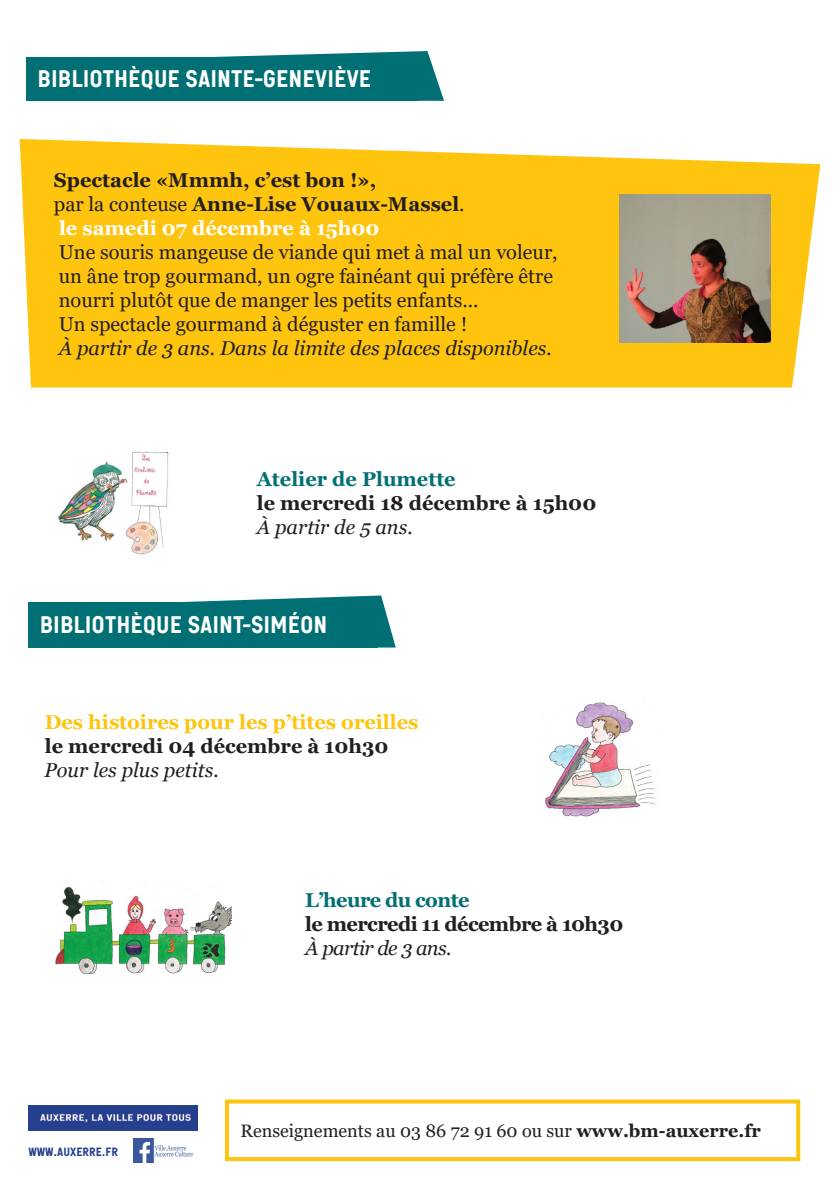
<style>
.page{position:relative;width:840px;height:1191px;background:#fff}
.page>*{position:absolute;margin:0;border:0;box-sizing:border-box;transform-origin:0 0}
.t1{font:24px "Auxerrenormal";color:#fff}
.t2{font:20px "Georgia";color:#231f20}
.t3{font:700 20px "Georgia";color:#231f20}
.t4{font:italic 20px "Georgia";color:#231f20}
.t5{font:700 20px "Georgia";color:#fec40e}
.t6{font:700 20px "Georgia";letter-spacing:-.03em;color:#231f20}
.t7{font:700 20px "Georgia";color:#fff}
.t8{font:700 20px "Georgia";color:#007075}
.t9{font:700 20px "Georgia";letter-spacing:-.03em;color:#007075}
.t10{font:italic 20px "Georgia";letter-spacing:-.03em;color:#231f20}
.t11{font:18px "Georgia";color:#231f20}
.t12{font:12px "Auxerrenormal";color:#253f8e}
.s1{font-weight:400}
.s2{font-weight:700}
</style>
<div class="page">
<svg style="left:213px;top:51px;width:231px;height:50px"></svg>
<div style="left:26px;top:57px;width:391px;height:44px;background:#007075"></div>
<div style="left:225px;top:1099px;width:574px;height:62px;border:4px solid #fec40e"></div>
<svg style="left:184px;top:595px;width:211px;height:52px"></svg>
<div style="left:28px;top:602px;width:350px;height:45px;background:#007075"></div>
<svg style="left:20px;top:139px;width:799px;height:248px;background:#fdc821"></svg>
<img style="left:619px;top:195px;width:151px;height:147px">
<img style="left:58px;top:451px;width:111px;height:104px">
<img style="left:545px;top:702px;width:114px;height:115px">
<img style="left:55px;top:886px;width:176px;height:88px">
<img style="left:133px;top:1139px;width:60px;height:23px">
<img style="left:28px;top:1105px;width:169px;height:25px">
<p class="t1" style="left:38px;top:66px;width:335px">BIBLIOTHÈQUE SAINTE-GENEVIÈVE</p>
<p class="t3" style="left:54px;top:167px;width:324px">Spectacle «Mmmh, c’est bon !»,</p>
<p class="t3" style="left:54px;top:191px;width:412px"><span class="s1">par la conteuse</span> Anne-Lise Vouaux-Massel<span class="s1">.</span></p>
<p class="t7" style="left:59px;top:215px;width:322px">le samedi 07 décembre à 15h00</p>
<p class="t2" style="left:59px;top:240px;width:500px">Une souris mangeuse de viande qui met à mal un voleur,</p>
<p class="t2" style="left:59px;top:264px;width:495px">un âne trop gourmand, un ogre fainéant qui préfère être</p>
<p class="t2" style="left:59px;top:288px;width:421px">nourri plutôt que de manger les petits enfants...</p>
<p class="t2" style="left:59px;top:312px;width:410px">Un spectacle gourmand à déguster en famille !</p>
<p class="t4" style="left:59px;top:335px;width:494px">À partir de 3 ans. Dans la limite des places disponibles.</p>
<p class="t8" style="left:257px;top:466px;width:200px">Atelier de Plumette</p>
<p class="t3" style="left:257px;top:490px;width:341px">le mercredi 18 décembre à 15h00</p>
<p class="t4" style="left:257px;top:515px;width:157px">À partir de 5 ans.</p>
<p class="t1" style="left:40px;top:612px;width:289px">BIBLIOTHÈQUE SAINT-SIMÉON</p>
<p class="t5" style="left:45px;top:709px;width:375px">Des histoires pour les p’tites oreilles</p>
<p class="t3" style="left:45px;top:733px;width:345px">le mercredi 04 décembre à 10h30</p>
<p class="t4" style="left:45px;top:758px;width:176px">Pour les plus petits.</p>
<p class="t9" style="left:305px;top:887px;width:165px">L’heure du conte</p>
<p class="t6" style="left:305px;top:911px;width:319px">le mercredi 11 décembre à 10h30</p>
<p class="t10" style="left:305px;top:935px;width:148px">À partir de 3 ans.</p>
<p class="t12" style="left:28px;top:1145px;width:91px">WWW.AUXERRE.FR</p>
<p class="t11" style="left:240px;top:1120px;width:522px">Renseignements au 03 86 72 91 60 ou sur <span class="s2">www.bm-auxerre.fr</span></p>
</div>
